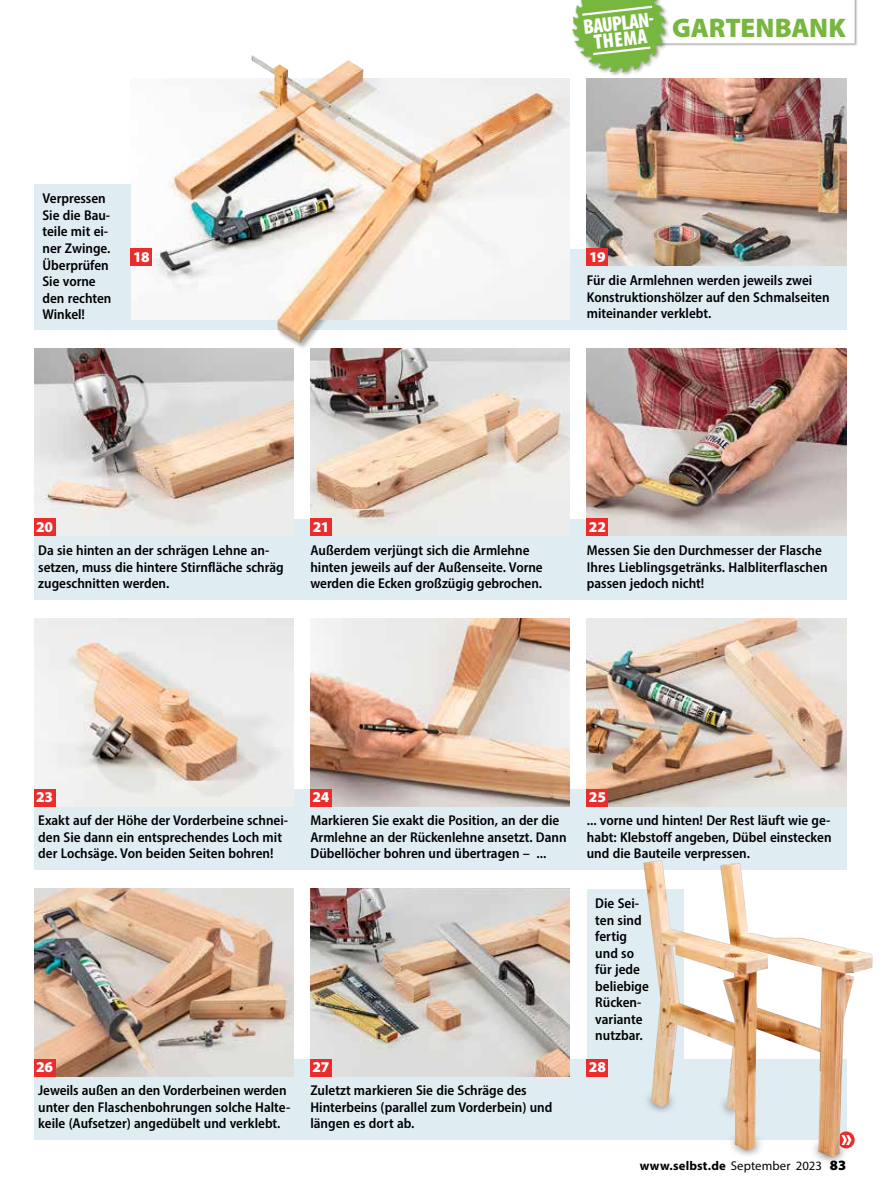
<style>
.page{position:relative;width:893px;height:1191px;background:#fff}
.page>*{position:absolute;margin:0;border:0;box-sizing:border-box;transform-origin:0 0}
.t1{font:900 27px "Myriad Pro";letter-spacing:-.005em;color:#77b73f}
.t2{font:900 condensed 21px "Myriad Pro";color:#fff}
.t3{font:900 15px "Myriad Pro";letter-spacing:-.01em;color:#fff}
.t4{font:600 semi-condensed 14.25px/16.5px "Myriad Pro";color:#000}
.t5{font:700 12.75px "Myriad Pro";letter-spacing:.01em;color:#000}
.s1{font-weight:400}
.s2{font-weight:900;font-size:14.25px}
</style>
<div class="page">
<div style="left:34px;top:249px;width:812px;height:81px;background:#dfedf3"></div>
<div style="left:34px;top:519px;width:812px;height:81px;background:#dfedf3"></div>
<div style="left:34px;top:789px;width:812px;height:81px;background:#dfedf3"></div>
<div style="left:34px;top:1059px;width:812px;height:81px;background:#dfedf3"></div>
<img style="left:587px;top:79px;width:259px;height:187px">
<img style="left:34px;top:349px;width:259px;height:187px">
<img style="left:34px;top:619px;width:259px;height:187px">
<img style="left:34px;top:889px;width:259px;height:187px">
<img style="left:310px;top:349px;width:260px;height:187px">
<img style="left:310px;top:619px;width:260px;height:187px">
<img style="left:310px;top:889px;width:260px;height:187px">
<img style="left:587px;top:349px;width:259px;height:187px">
<img style="left:587px;top:619px;width:259px;height:187px">
<img style="left:251px;top:55px;width:169px;height:24px">
<div style="left:276px;top:264px;width:91px;height:86px;background:#000;opacity:.33"></div>
<img style="left:277px;top:319px;width:83px;height:24px">
<img style="left:131px;top:79px;width:439px;height:240px">
<div style="left:587px;top:249px;width:21px;height:17px;background:#ea2c2c"></div>
<div style="left:34px;top:184px;width:97px;height:145px;background:#dfedf3"></div>
<div style="left:587px;top:889px;width:97px;height:171px;background:#dfedf3"></div>
<div style="left:131px;top:249px;width:21px;height:17px;background:#ea2c2c"></div>
<div style="left:34px;top:519px;width:21px;height:17px;background:#ea2c2c"></div>
<div style="left:34px;top:789px;width:21px;height:17px;background:#ea2c2c"></div>
<div style="left:34px;top:1059px;width:21px;height:17px;background:#ea2c2c"></div>
<div style="left:310px;top:519px;width:22px;height:17px;background:#ea2c2c"></div>
<div style="left:310px;top:789px;width:22px;height:17px;background:#ea2c2c"></div>
<div style="left:310px;top:1059px;width:22px;height:17px;background:#ea2c2c"></div>
<div style="left:587px;top:519px;width:21px;height:17px;background:#ea2c2c"></div>
<div style="left:587px;top:789px;width:21px;height:17px;background:#ea2c2c"></div>
<div style="left:587px;top:1059px;width:21px;height:17px;background:#ea2c2c"></div>
<div style="left:809px;top:1138px;width:40px;height:28px;background:#000;opacity:.66"></div>
<img style="left:643px;top:860px;width:230px;height:297px">
<div style="left:636px;top:0;width:222px;height:46px;background:#000;opacity:.35"></div>
<div style="left:636px;top:0;width:219px;height:43px;background:#fff"></div>
<div style="left:571px;top:0;width:100px;height:77px;background:#fff"></div>
<img style="left:572px;top:0;width:97px;height:76px">
<svg style="left:580px;top:4px;width:75px;height:13px"></svg>
<svg style="left:591px;top:45px;width:62px;height:12px"></svg>
<p class="t4" style="left:43px;top:190px;width:71px">Verpressen<br>Sie die Bau&shy;teile mit ei&shy;ner Zwinge.<br>Überprüfen<br>Sie vorne den rechten<br>Winkel!</p>
<p class="t3" style="left:133px;top:247px;width:18px">18</p>
<h2 class="t2" style="left:582px;top:13px;width:73px;rotate:-6deg">BAUPLAN-</h2>
<h1 class="t1" style="left:672px;top:10px;width:175px">GARTENBANK</h1>
<h2 class="t2" style="left:593px;top:29px;width:55px;rotate:-6deg">THEMA</h2>
<p class="t3" style="left:589px;top:247px;width:18px">19</p>
<p class="t4" style="left:587px;top:272px;width:244px">Für die Armlehnen werden jeweils zwei<br>Konstruktionshölzer auf den Schmalseiten miteinander verklebt.</p>
<p class="t3" style="left:36px;top:517px;width:19px">20</p>
<p class="t4" style="left:38px;top:542px;width:247px">Da sie hinten an der schrägen Lehne an&shy;setzen, muss die hintere Stirnfläche schräg zugeschnitten werden.</p>
<p class="t3" style="left:313px;top:517px;width:18px">21</p>
<p class="t4" style="left:310px;top:542px;width:234px">Außerdem verjüngt sich die Armlehne hinten jeweils auf der Außenseite. Vorne werden die Ecken großzügig gebrochen.</p>
<p class="t3" style="left:589px;top:517px;width:19px">22</p>
<p class="t4" style="left:587px;top:542px;width:242px">Messen Sie den Durchmesser der Flasche<br>Ihres Lieblingsgetränks. Halbliterflaschen passen jedoch nicht!</p>
<p class="t3" style="left:36px;top:787px;width:19px">23</p>
<p class="t3" style="left:313px;top:787px;width:19px">24</p>
<p class="t3" style="left:589px;top:787px;width:19px">25</p>
<p class="t4" style="left:38px;top:812px;width:251px">Exakt auf der Höhe der Vorderbeine schnei&shy;den Sie dann ein entsprechendes Loch mit der Lochsäge. Von beiden Seiten bohren!</p>
<p class="t4" style="left:310px;top:812px;width:258px">Markieren Sie exakt die Position, an der die<br>Armlehne an der Rückenlehne ansetzt. Dann<br>Dübellöcher bohren und übertragen – ...</p>
<p class="t4" style="left:587px;top:812px;width:246px;text-align:justify">... vorne und hinten! Der Rest läuft wie ge&shy;habt: Klebstoff angeben, Dübel einstecken und die Bauteile verpressen.</p>
<p class="t4" style="left:595px;top:895px;width:55px">Die Sei&shy;ten sind fertig und so für jede beliebige<br>Rücken&shy;variante nutzbar.</p>
<p class="t3" style="left:36px;top:1057px;width:19px">26</p>
<p class="t3" style="left:313px;top:1057px;width:18px">27</p>
<p class="t3" style="left:589px;top:1057px;width:19px">28</p>
<p class="t4" style="left:38px;top:1082px;width:254px">Jeweils außen an den Vorderbeinen werden unter den Flaschenbohrungen solche Halte&shy;keile (Aufsetzer) angedübelt und verklebt.</p>
<p class="t4" style="left:310px;top:1082px;width:244px">Zuletzt markieren Sie die Schräge des<br>Hinterbeins (parallel zum Vorderbein) und längen es dort ab.</p>
<p class="t5" style="left:640px;top:1157px;width:208px">www.selbst.de <span class="s1">September 2023</span> <span class="s2">83</span></p>
</div>
